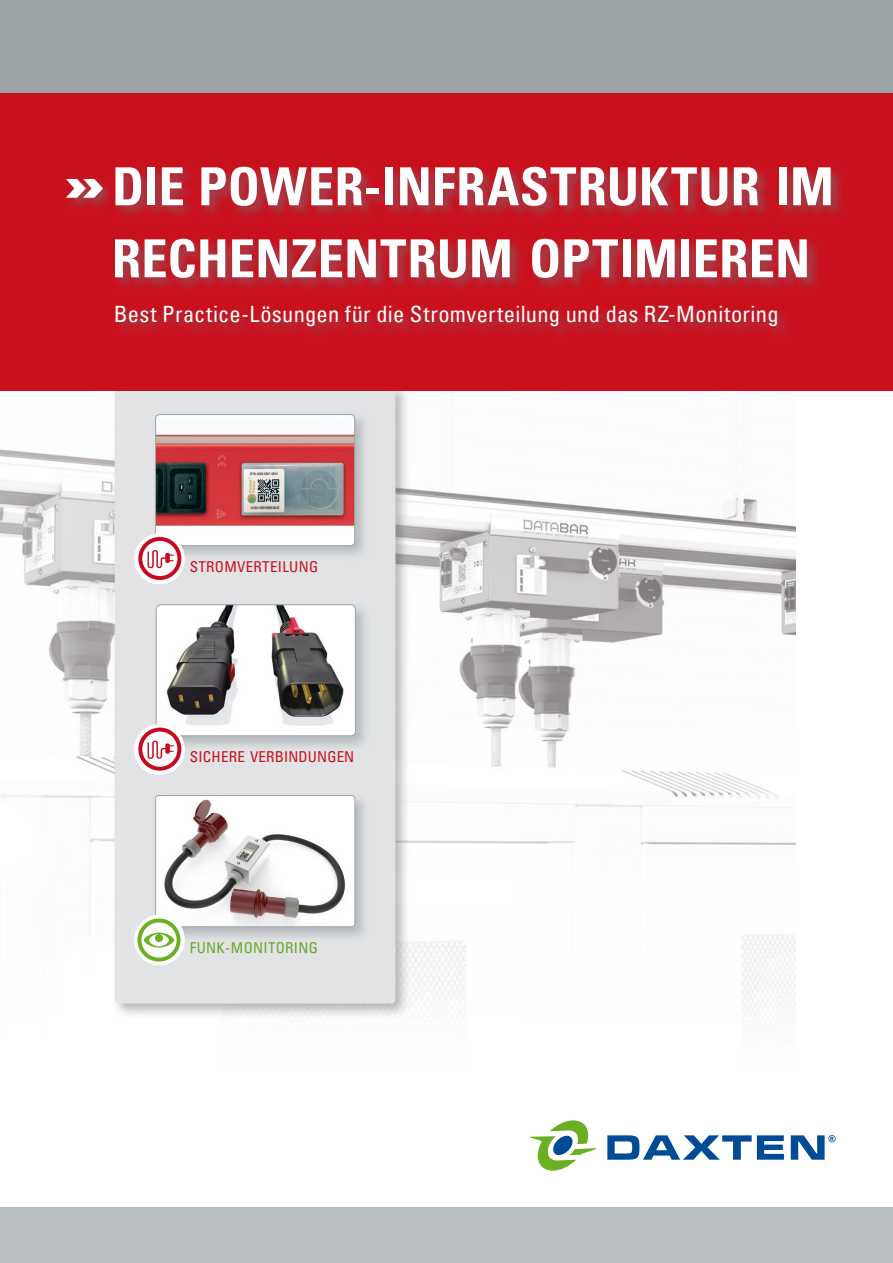
<style>
.page{position:relative;width:893px;height:1263px;background:#fff}
.page>*{position:absolute;margin:0;border:0;box-sizing:border-box;transform-origin:0 0}
.t1{font:700 condensed 52.5px/72px "Univers LT";letter-spacing:.005em;color:#fff}
.t2{font:condensed 22.5px "Univers LT";letter-spacing:.01em;color:#fff}
.t3{font:condensed 15px "Univers LT";letter-spacing:.02em;color:#c9111e}
.t4{font:condensed 15px "Univers LT";letter-spacing:.02em;color:#67aa26}
</style>
<div class="page">
<img style="left:0;top:400px;width:795px;height:615px">
<div style="left:111px;top:384px;width:300px;height:635px;background:#514f50;opacity:.4"></div>
<div style="left:115px;top:391px;width:280px;height:612px;background:#e1e3e5"></div>
<div style="left:0;top:0;width:893px;height:94px;background:#9da4a7"></div>
<div style="left:0;top:94px;width:893px;height:297px;background:#c9111e"></div>
<div style="left:0;top:1208px;width:893px;height:55px;background:#b9bec1"></div>
<div style="left:153px;top:601px;width:218px;height:150px;background:#73797c;opacity:.4"></div>
<img style="left:156px;top:605px;width:199px;height:131px">
<div style="left:156px;top:604px;width:200px;height:132px;border:1px solid #9da4a7;border-radius:4px"></div>
<div style="left:152px;top:792px;width:218px;height:150px;background:#73797c;opacity:.4"></div>
<img style="left:156px;top:795px;width:199px;height:132px">
<div style="left:155px;top:795px;width:200px;height:132px;border:1px solid #9da4a7;border-radius:3px"></div>
<div style="left:65px;top:165px;width:780px;height:175px;background:#73797c;opacity:.5"></div>
<svg style="left:66px;top:179px;width:37px;height:19px"></svg>
<svg style="left:607px;top:1135px;width:177px;height:25px"></svg>
<svg style="left:530px;top:1120px;width:67px;height:51px"></svg>
<svg style="left:791px;top:1135px;width:45px;height:25px"></svg>
<div style="left:134px;top:724px;width:51px;height:51px;background:#fff;border-radius:50%"></div>
<svg style="left:138px;top:728px;width:43px;height:43px"></svg>
<div style="left:134px;top:914px;width:51px;height:51px;background:#fff;border-radius:50%"></div>
<svg style="left:137px;top:918px;width:44px;height:43px"></svg>
<div style="left:155px;top:934px;width:8px;height:8px;background:#6bb022;border-radius:50%"></div>
<div style="left:152px;top:411px;width:218px;height:150px;background:#73797c;opacity:.4"></div>
<img style="left:157px;top:415px;width:198px;height:131px">
<div style="left:155px;top:414px;width:200px;height:132px;border:1px solid #9da4a7;border-radius:4px"></div>
<div style="left:134px;top:533px;width:51px;height:51px;background:#fff;border-radius:50%"></div>
<svg style="left:138px;top:537px;width:43px;height:43px"></svg>
<h1 class="t1" style="left:112px;top:150px;width:723px">DIE POWER-INFRASTRUKTUR IM<br>RECHENZENTRUM OPTIMIEREN</h1>
<p class="t2" style="left:114px;top:300px;width:666px">Best Practice-Lösungen für die Stromverteilung und das RZ-Monitoring</p>
<p class="t3" style="left:190px;top:557px;width:130px">STROMVERTEILUNG</p>
<p class="t3" style="left:190px;top:747px;width:166px">SICHERE VERBINDUNGEN</p>
<p class="t4" style="left:190px;top:938px;width:129px">FUNK-MONITORING</p>
</div>
